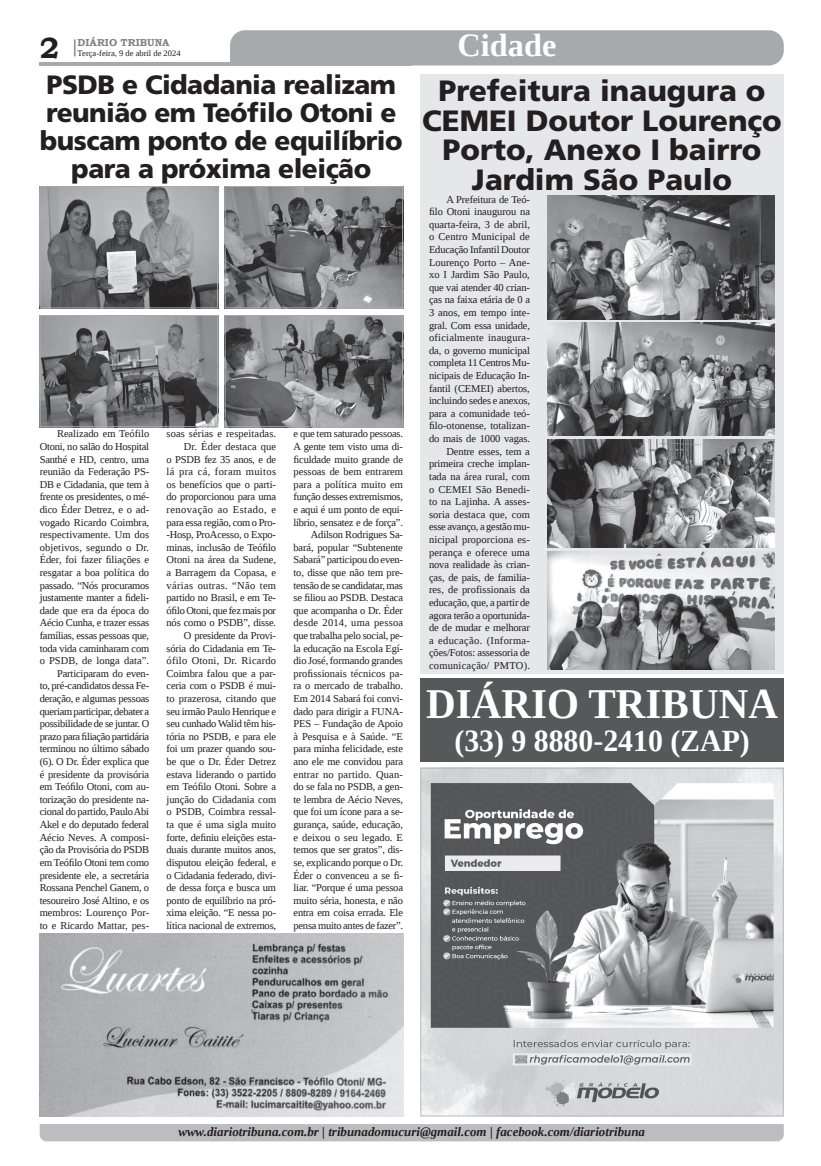
<style>
.page{position:relative;width:821px;height:1166px;background:#fff}
.page>*{position:absolute;margin:0;border:0;box-sizing:border-box;transform-origin:0 0}
.t1{font:700 42.35px "Liberation Serif";color:#fff}
.t2{font:700 32.38px "Liberation Serif";color:#fff}
.t3{font:700 30.71px "Liberation Serif";color:#fff}
.t4{font:900 29.31px/29.8px "Frutiger LT Std";color:#231f20;text-align:center}
.t5{font:700 29.31px "Bookman Old Style";color:#231f20}
.t6{font:900 26.51px/27.8px "Frutiger LT Std";letter-spacing:-.02em;color:#231f20;text-align:center}
.t7{font:italic 700 12.95px "Liberation Serif";color:#231f20}
.t8{font:10.5px/12.6px "Liberation Serif";letter-spacing:-.015em;color:#231f20;text-align:right}
.t9{font:700 10.06px "Bookman Old Style";color:#808285}
.t10{font:8.4px "Liberation Serif";color:#231f20}
</style>
<div class="page">
<svg style="left:74px;top:39px;width:2px;height:17px"></svg>
<hr style="left:40px;top:62px;width:372px;height:3px;background:#a8a9ad">
<div style="left:230px;top:30px;width:554px;height:35px;background:#a8a9ad"></div>
<div style="left:40px;top:1124px;width:744px;height:17px;background:#bcbdc0"></div>
<div style="left:420px;top:74px;width:364px;height:600px;background:#e6e7e9"></div>
<div style="left:420px;top:679px;width:364px;height:83px;background:#57585a"></div>
<img style="left:547px;top:551px;width:227px;height:118px">
<img style="left:547px;top:195px;width:227px;height:124px">
<img style="left:547px;top:439px;width:227px;height:108px">
<img style="left:547px;top:323px;width:227px;height:112px">
<img style="left:227px;top:188px;width:174px;height:118px">
<div style="left:225px;top:186px;width:178px;height:122px;border:1px solid #a8a9ad"></div>
<img style="left:42px;top:317px;width:174px;height:108px">
<div style="left:40px;top:315px;width:178px;height:112px;border:1px solid #a8a9ad"></div>
<img style="left:227px;top:317px;width:174px;height:108px">
<div style="left:225px;top:315px;width:178px;height:112px;border:1px solid #a8a9ad"></div>
<img style="left:42px;top:188px;width:174px;height:118px">
<div style="left:40px;top:186px;width:178px;height:122px;border:1px solid #a8a9ad"></div>
<img style="left:422px;top:770px;width:360px;height:344px">
<div style="left:420px;top:768px;width:364px;height:348px;border:1px solid #bcbdc0"></div>
<img style="left:40px;top:933px;width:363px;height:183px">
<h3 class="t5" style="left:40px;top:27px;width:21px">2</h3>
<p class="t9" style="left:78px;top:35px;width:93px">DIÁRIO TRIBUNA</p>
<p class="t10" style="left:78px;top:48px;width:105px">Terça-feira, 9 de abril de 2024</p>
<h3 class="t6" style="left:40px;top:71px;width:364px">PSDB e Cidadania realizam reunião em Teófilo Otoni e buscam ponto de equilíbrio para a próxima eleição</h3>
<p class="t8" style="left:40px;top:427px;width:111px">Realizado em Teófilo<br>Otoni, no salão do Hospital<br>Santhé e HD, centro, uma reunião da Federação PS-<br>DB e Cidadania, que tem à frente os presidentes, o mé&shy;dico Éder Detrez, e o ad&shy;vogado Ricardo Coimbra, respectivamente. Um dos objetivos, segundo o Dr.<br>Éder, foi fazer filiações e resgatar a boa política do passado. “Nós procuramos justamente manter a fideli&shy;dade que era da época do<br>Aécio Cunha, e trazer essas famílias, essas pessoas que, toda vida caminharam com o PSDB, de longa data”.<br>Participaram do even-<br>to, pré-candidatos dessa Fe&shy;deração, e algumas pessoas queriam participar, debater a possibilidade de se juntar. O prazo para filiação partidária terminou no último sábado (6). O Dr. Éder explica que é presidente da provisória em Teófilo Otoni, com au&shy;torização do presidente na&shy;cional do partido, Paulo Abi<br>Akel e do deputado federal<br>Aécio Neves. A composi&shy;ção da Provisória do PSDB em Teófilo Otoni tem como presidente ele, a secretária<br>Rossana Penchel Ganem, o tesoureiro José Altino, e os membros: Lourenço Por&shy;to e Ricardo Mattar, pes-</p>
<p class="t8" style="left:167px;top:427px;width:111px">soas sérias e respeitadas.<br>Dr. Éder destaca que<br>o PSDB fez 35 anos, e de lá pra cá, foram muitos os benefícios que o parti&shy;do proporcionou para uma renovação ao Estado, e para essa região, com o Pro--Hosp, ProAcesso, o Expo&shy;minas, inclusão de Teófilo<br>Otoni na área da Sudene, a Barragem da Copasa, e várias outras. “Não tem partido no Brasil, e em Te&shy;ófilo Otoni, que fez mais por nós como o PSDB”, disse.<br>O presidente da Provi&shy;sória do Cidadania em Te&shy;ófilo Otoni, Dr. Ricardo<br>Coimbra falou que a par&shy;ceria com o PSDB é mui&shy;to prazerosa, citando que seu irmão Paulo Henrique e seu cunhado Walid têm his&shy;tória no PSDB, e para ele foi um prazer quando sou&shy;be que o Dr. Éder Detrez estava liderando o partido em Teófilo Otoni. Sobre a junção do Cidadania com o PSDB, Coimbra ressal&shy;ta que é uma sigla muito forte, definiu eleições esta&shy;duais durante muitos anos, disputou eleição federal, e o Cidadania federado, divi&shy;de dessa força e busca um ponto de equilíbrio na pró&shy;xima eleição. “E nessa po&shy;lítica nacional de extremos,</p>
<p class="t8" style="left:294px;top:427px;width:111px">e que tem saturado pessoas.<br>A gente tem visto uma di&shy;ficuldade muito grande de pessoas de bem entrarem para a política muito em função desses extremismos, e aqui é um ponto de equi&shy;líbrio, sensatez e de força”.<br>Adilson Rodrigues Sa&shy;bará, popular “Subtenente<br>Sabará” participou do even&shy;to, disse que não tem pre&shy;tensão de se candidatar, mas se filiou ao PSDB. Destaca que acompanha o Dr. Éder desde 2014, uma pessoa que trabalha pelo social, pe&shy;la educação na Escola Egí&shy;dio José, formando grandes profissionais técnicos pa&shy;ra o mercado de trabalho.<br>Em 2014 Sabará foi convi&shy;dado para dirigir a FUNA-<br>PES – Fundação de Apoio à Pesquisa e à Saúde. “E para minha felicidade, este ano ele me convidou para entrar no partido. Quan&shy;do se fala no PSDB, a gen&shy;te lembra de Aécio Neves, que foi um ícone para a se&shy;gurança, saúde, educação, e deixou o seu legado. E temos que ser gratos”, dis&shy;se, explicando porque o Dr.<br>Éder o convenceu a se fi&shy;liar. “Porque é uma pessoa muito séria, honesta, e não entra em coisa errada. Ele pensa muito antes de fazer”.</p>
<h2 class="t2" style="left:457px;top:24px;width:100px">Cidade</h2>
<h3 class="t4" style="left:422px;top:76px;width:361px">Prefeitura inaugura o<br>CEMEI Doutor Lourenço<br>Porto, Anexo I bairro<br>Jardim São Paulo</h3>
<p class="t8" style="left:429px;top:193px;width:102px">A Prefeitura de Teó-<br>filo Otoni inaugurou na quarta-feira, 3 de abril, o Centro Municipal de<br>Educação Infantil Doutor<br>Lourenço Porto – Ane&shy;xo I Jardim São Paulo, que vai atender 40 crian&shy;ças na faixa etária de 0 a<br>3 anos, em tempo inte&shy;gral. Com essa unidade, oficialmente inaugura&shy;da, o governo municipal completa 11 Centros Mu&shy;nicipais de Educação In&shy;fantil (CEMEI) abertos, incluindo sedes e anexos, para a comunidade teó&shy;filo-otonense, totalizan&shy;do mais de 1000 vagas.<br>Dentre esses, tem a primeira creche implan&shy;tada na área rural, com o CEMEI São Benedi&shy;to na Lajinha. A asses&shy;soria destaca que, com esse avanço, a gestão mu&shy;nicipal proporciona es&shy;perança e oferece uma nova realidade às crian&shy;ças, de pais, de familia&shy;res, de profissionais da educação, que, a partir de agora terão a oportunida&shy;de de mudar e melhorar a educação. (Informa&shy;ções/Fotos: assessoria de comunicação/ PMTO).</p>
<h1 class="t1" style="left:426px;top:675px;width:353px">DIÁRIO TRIBUNA</h1>
<h3 class="t3" style="left:454px;top:719px;width:297px">(33) 9 8880-2410 (ZAP)</h3>
<p class="t7" style="left:178px;top:1123px;width:468px">www.diariotribuna.com.br | tribunadomucuri@gmail.com | facebook.com/diariotribuna</p>
</div>
